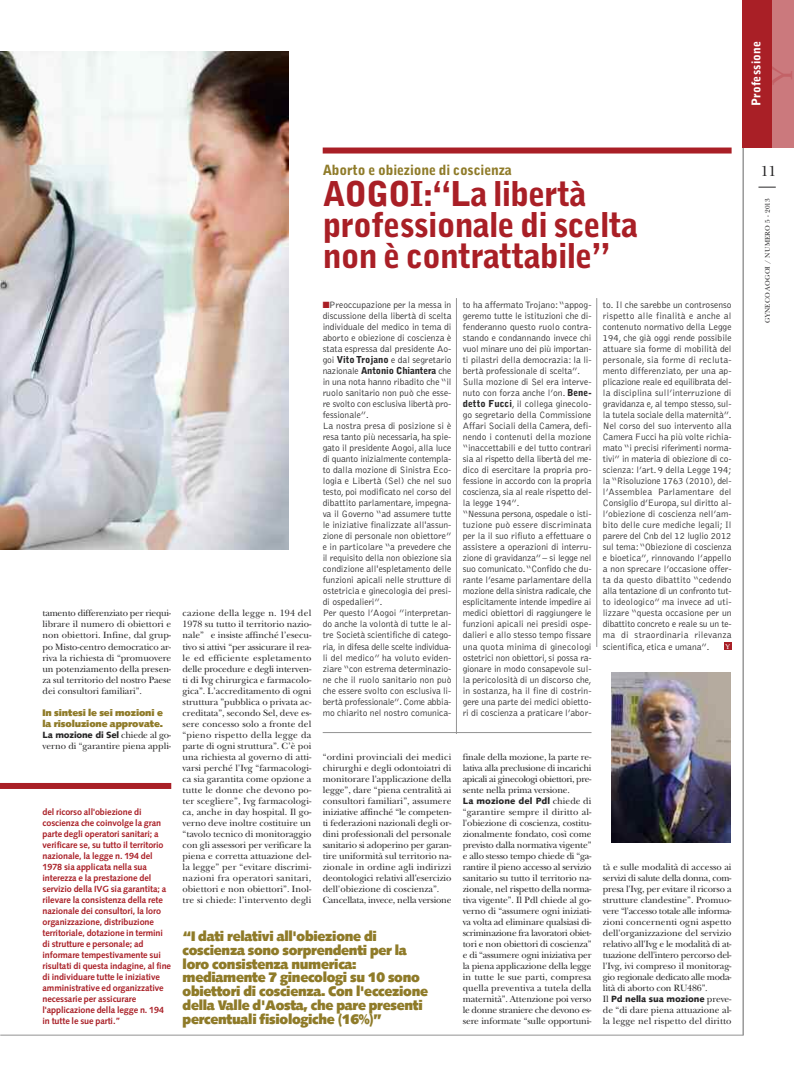
<style>
.page{position:relative;width:794px;height:1078px;background:#fff}
.page>*{position:absolute;margin:0;border:0;box-sizing:border-box;transform-origin:0 0}
.t1{font:900 34px/31px "Bell Gothic";letter-spacing:-.025em;color:#a91f26}
.t2{font:500 28.7px "Palatino";color:#c36267}
.t3{font:15px "New Baskerville";color:#272627}
.t4{font:900 14px "Bell Gothic";letter-spacing:-.01em;color:#8f7b29}
.t5{font:900 13.9px/13.8px "Syntax";letter-spacing:-.02em;color:#8f7b29;scale:.94 1}
.t6{font:900 12px "Bell Gothic";letter-spacing:.015em;color:#fff}
.t7{font:300 9.5px/11px "Bell Gothic";color:#272627}
.t8{font:9.5px/11px "New Baskerville";letter-spacing:-.005em;color:#272627;text-align:justify}
.t9{font:900 9.5px/11px "Syntax";letter-spacing:-.01em;color:#8f7b29}
.t10{font:700 9px/11px "Syntax";letter-spacing:-.01em;color:#a91f26}
.t11{font:900 9px "Syntax";letter-spacing:-.01em;color:#272627}
.t12{font:7px "New Baskerville";letter-spacing:.025em;color:#272627}
.t13{font:500 7px "Palatino";color:#fff}
.s1{font-family:"New Baskerville";font-weight:400;font-size:9.5px}
.s2{color:#a91f26}
.s3{font-weight:900}
</style>
<div class="page">
<img style="left:0;top:51px;width:288px;height:498px">
<svg style="left:758px;top:187px;width:17px;height:1px"></svg>
<hr style="left:0;top:1034px;width:743px;height:1px;background:#939393">
<hr style="left:743px;top:147px;width:1px;height:888px;background:#939393">
<div style="left:771px;top:0;width:23px;height:147px;background:#cb797d"></div>
<div style="left:743px;top:0;width:28px;height:147px;background:#a91f26"></div>
<div style="left:323px;top:147px;width:408px;height:6px;background:#a91f26"></div>
<div style="left:724px;top:641px;width:7px;height:8px;background:#a91f26"></div>
<hr style="left:456px;top:298px;width:1px;height:435px;background:#939393">
<hr style="left:596px;top:298px;width:1px;height:349px;background:#939393">
<img style="left:612px;top:672px;width:118px;height:170px">
<div style="left:0;top:782px;width:171px;height:6px;background:#a91f26"></div>
<hr style="left:323px;top:732px;width:268px;height:1px;background:#939393">
<p class="t6" style="left:751px;top:106px;width:67px;rotate:-90deg">Professione</p>
<h2 class="t2" style="left:771px;top:84px;width:21px;rotate:-90deg">Y</h2>
<h3 class="t4" style="left:323px;top:165px;width:191px">Aborto e obiezione di coscienza</h3>
<h1 class="t1" style="left:323px;top:181px;width:317px">AOGOI:“La libertà professionale di scelta non è contrattabile”</h1>
<p class="t8" style="left:43px;top:609px;width:130px">tamento differenziato per riequi&shy;librare il numero di obiettori e non obiettori. Infine, dal grup&shy;po Misto-centro democratico ar&shy;riva la richiesta di “promuovere un potenziamento della presen&shy;za sul territorio del nostro Paese dei consultori familiari”.</p>
<p class="t9" style="left:43px;top:707px;width:122px">In sintesi le sei mozioni e la risoluzione approvate.</p>
<p class="t11" style="left:43px;top:730px;width:130px">La mozione di Sel <span class="s1">chiede al go-</span></p>
<p class="t8" style="left:43px;top:741px;width:130px">verno di “garantire piena appli-</p>
<p class="t10" style="left:43px;top:806px;width:130px">del ricorso all'obiezione di coscienza che coinvolge la gran parte degli operatori sanitari; a verificare se, su tutto il territorio nazionale, la legge n. 194 del<br>1978 sia applicata nella sua interezza e la prestazione del servizio della IVG sia garantita; a rilevare la consistenza della rete nazionale dei consultori, la loro organizzazione, distribuzione territoriale, dotazione in termini di strutture e personale; ad informare tempestivamente sui risultati di questa indagine, al fine di individuare tutte le iniziative amministrative ed organizzative necessarie per assicurare l'applicazione della legge n. 194 in tutte le sue parti.”</p>
<p class="t7" style="left:323px;top:300px;width:130px"><span class="s2">■</span>Preoccupazione per la messa in discussione della libertà di scelta individuale del medico in tema di aborto e obiezione di coscienza è stata espressa dal presidente Ao&shy;goi <span class="s3">Vito Trojano</span> e dal segretario nazionale <span class="s3">Antonio Chiantera</span> che in una nota hanno ribadito che “il ruolo sanitario non può che esse&shy;re svolto con esclusiva libertà pro&shy;fessionale”.<br>La nostra presa di posizione si è resa tanto più necessaria, ha spie&shy;gato il presidente Aogoi, alla luce di quanto inizialmente contempla&shy;to dalla mozione di Sinistra Eco&shy;logia e Libertà (Sel) che nel suo testo, poi modificato nel corso del dibattito parlamentare, impegna&shy;va il Governo “ad assumere tutte le iniziative finalizzate all'assun&shy;zione di personale non obiettore” e in particolare “a prevedere che il requisito della non obiezione sia condizione all'espletamento delle funzioni apicali nelle strutture di ostetricia e ginecologia dei presi&shy;di ospedalieri”.<br>Per questo l’Aogoi ”interpretan&shy;do anche la volontà di tutte le al&shy;tre Società scientifiche di catego&shy;ria, in difesa delle scelte individua&shy;li del medico” ha voluto eviden&shy;ziare “con estrema determinazio&shy;ne che il ruolo sanitario non può che essere svolto con esclusiva li&shy;bertà professionale”. Come abbia&shy;mo chiarito nel nostro comunica-</p>
<p class="t7" style="left:463px;top:300px;width:130px">to ha affermatoTrojano:“appog&shy;geremo tutte le istituzioni che di&shy;fenderanno questo ruolo contra&shy;stando e condannando invece chi vuol minare uno dei più importan&shy;ti pilastri della democrazia: la li&shy;bertà professionale di scelta”.<br>Sulla mozione di Sel era interve&shy;nuto con forza anche l’on. <span class="s3">Bene&shy;detto Fucci</span>, il collega ginecolo&shy;go segretario della Commissione Affari Sociali della Camera, defi&shy;nendo i contenuti della mozione “inaccettabili e del tutto contrari sia al rispetto della libertà del me&shy;dico di esercitare la propria pro&shy;fessione in accordo con la propria coscienza, sia al reale rispetto del&shy;la legge 194”.<br>“Nessuna persona, ospedale o isti&shy;tuzione può essere discriminata per la il suo rifiuto a effettuare o assistere a operazioni di interru&shy;zione di gravidanza” – si legge nel suo comunicato.“Confido che du&shy;rante l’esame parlamentare della mozione della sinistra radicale, che esplicitamente intende impedire ai medici obiettori di raggiungere le funzioni apicali nei presidi ospe&shy;dalieri e allo stesso tempo fissare una quota minima di ginecologi ostetrici non obiettori, si possa ra&shy;gionare in modo consapevole sul&shy;la pericolosità di un discorso che, in sostanza, ha il fine di costrin&shy;gere una parte dei medici obietto&shy;ri di coscienza a praticare l’abor-</p>
<p class="t7" style="left:603px;top:300px;width:130px;text-align:justify">to. Il che sarebbe un controsenso rispetto alle finalità e anche al contenuto normativo della Legge 194, che già oggi rende possibile attuare sia forme di mobilità del personale, sia forme di recluta&shy;mento differenziato, per una ap&shy;plicazione reale ed equilibrata del&shy;la disciplina sull’interruzione di gravidanza e, al tempo stesso, sul&shy;la tutela sociale della maternità”.<br>Nel corso del suo intervento alla Camera Fucci ha più volte richia&shy;mato “i precisi riferimenti norma&shy;tivi” in materia di obiezione di co&shy;scienza: l’art. 9 della Legge 194; la “Risoluzione 1763 (2010), del&shy;l’Assemblea Parlamentare del Consiglio d’Europa, sul diritto al&shy;l’obiezione di coscienza nell’am&shy;bito delle cure mediche legali; Il parere del Cnb del 12 luglio 2012 sul tema:“Obiezione di coscienza e bioetica”, rinnovando l’appello a non sprecare l’occasione offer&shy;ta da questo dibattito “cedendo alla tentazione di un confronto tut&shy;to ideologico” ma invece ad uti&shy;lizzare “questa occasione per un dibattito concreto e reale su un te&shy;ma di straordinaria rilevanza scientifica, etica e umana”.</p>
<p class="t8" style="left:183px;top:609px;width:130px">cazione della legge n. 194 del 1978 su tutto il territorio nazio&shy;nale” e insiste affinché l’esecu&shy;tivo si attivi “per assicurare il rea&shy;le ed efficiente espletamento delle procedure e degli interven&shy;ti di Ivg chirurgica e farmacolo&shy;gica”. L’accreditamento di ogni struttura ”pubblica o privata ac&shy;creditata”, secondo Sel, deve es&shy;sere concesso solo a fronte del “pieno rispetto della legge da parte di ogni struttura”. C’è poi una richiesta al governo di atti&shy;varsi perché l'Ivg “farmacologi&shy;ca sia garantita come opzione a tutte le donne che devono po&shy;ter scegliere”, Ivg farmacologi&shy;ca, anche in day hospital. Il go&shy;verno deve inoltre costituire un “tavolo tecnico di monitoraggio con gli assessori per verificare la piena e corretta attuazione del&shy;la legge” per “evitare discrimi&shy;nazioni fra operatori sanitari, obiettori e non obiettori”. Inol&shy;tre si chiede: l’intervento degli</p>
<p class="t13" style="left:725px;top:643px;width:6px">Y</p>
<p class="t8" style="left:323px;top:752px;width:130px;text-align:left">“ordini provinciali dei medici chirurghi e degli odontoiatri di monitorare l'applicazione della legge”, dare “piena centralità ai consultori familiari”, assumere iniziative affinché “le competen&shy;ti federazioni nazionali degli or&shy;dini professionali del personale sanitario si adoperino per garan&shy;tire uniformità sul territorio na&shy;zionale in ordine agli indirizzi deontologici relativi all'esercizio dell'obiezione di coscienza”.<br>Cancellata, invece, nella versione</p>
<p class="t8" style="left:463px;top:752px;width:130px">finale della mozione, la parte re&shy;lativa alla preclusione di incarichi apicali ai ginecologi obiettori, pre&shy;sente nella prima versione.</p>
<p class="t11" style="left:463px;top:796px;width:130px">La mozione del Pdl <span class="s1">chiede di</span></p>
<p class="t8" style="left:463px;top:807px;width:130px">“garantire sempre il diritto al&shy;l'obiezione di coscienza, costitu&shy;zionalmente fondato, così come previsto dalla normativa vigente” e allo stesso tempo chiede di “ga&shy;rantire il pieno accesso al servizio sanitario su tutto il territorio na&shy;zionale, nel rispetto della norma&shy;tiva vigente”. Il Pdl chiede al go&shy;verno di “assumere ogni iniziati&shy;va volta ad eliminare qualsiasi di&shy;scriminazione fra lavoratori obiet&shy;tori e non obiettori di coscienza” e di “assumere ogni iniziativa per la piena applicazione della legge in tutte le sue parti, compresa quella preventiva a tutela della maternità”. Attenzione poi verso le donne straniere che devono es&shy;sere informate “sulle opportuni-</p>
<p class="t8" style="left:603px;top:862px;width:130px">tà e sulle modalità di accesso ai servizi di salute della donna, com&shy;presa l'Ivg, per evitare il ricorso a strutture clandestine”. Promuo&shy;vere “l'accesso totale alle informa&shy;zioni concernenti ogni aspetto dell'organizzazione del servizio relativo all'Ivg e le modalità di at&shy;tuazione dell'intero percorso del&shy;l'Ivg, ivi compreso il monitorag&shy;gio regionale dedicato alle moda&shy;lità di aborto con RU486”.</p>
<p class="t11" style="left:603px;top:994px;width:130px"><span class="s1">Il</span> Pd nella sua mozione <span class="s1">preve-</span></p>
<p class="t8" style="left:603px;top:1005px;width:130px">de “di dare piena attuazione al&shy;la legge nel rispetto del diritto</p>
<p class="t5" style="left:183px;top:930px;width:263px">“I dati relativi all'obiezione di coscienza sono sorprendenti per la loro consistenza numerica: mediamente 7 ginecologi su 10 sono obiettori di coscienza. Con l'eccezione della Valle d'Aosta, che pare presenti percentuali fisiologiche (16%)”</p>
<h3 class="t3" style="left:760px;top:166px;width:17px">11</h3>
<p class="t12" style="left:765px;top:322px;width:126px;rotate:-90deg">GYNECO AOGOI / NUMERO 5 - 2013</p>
</div>
